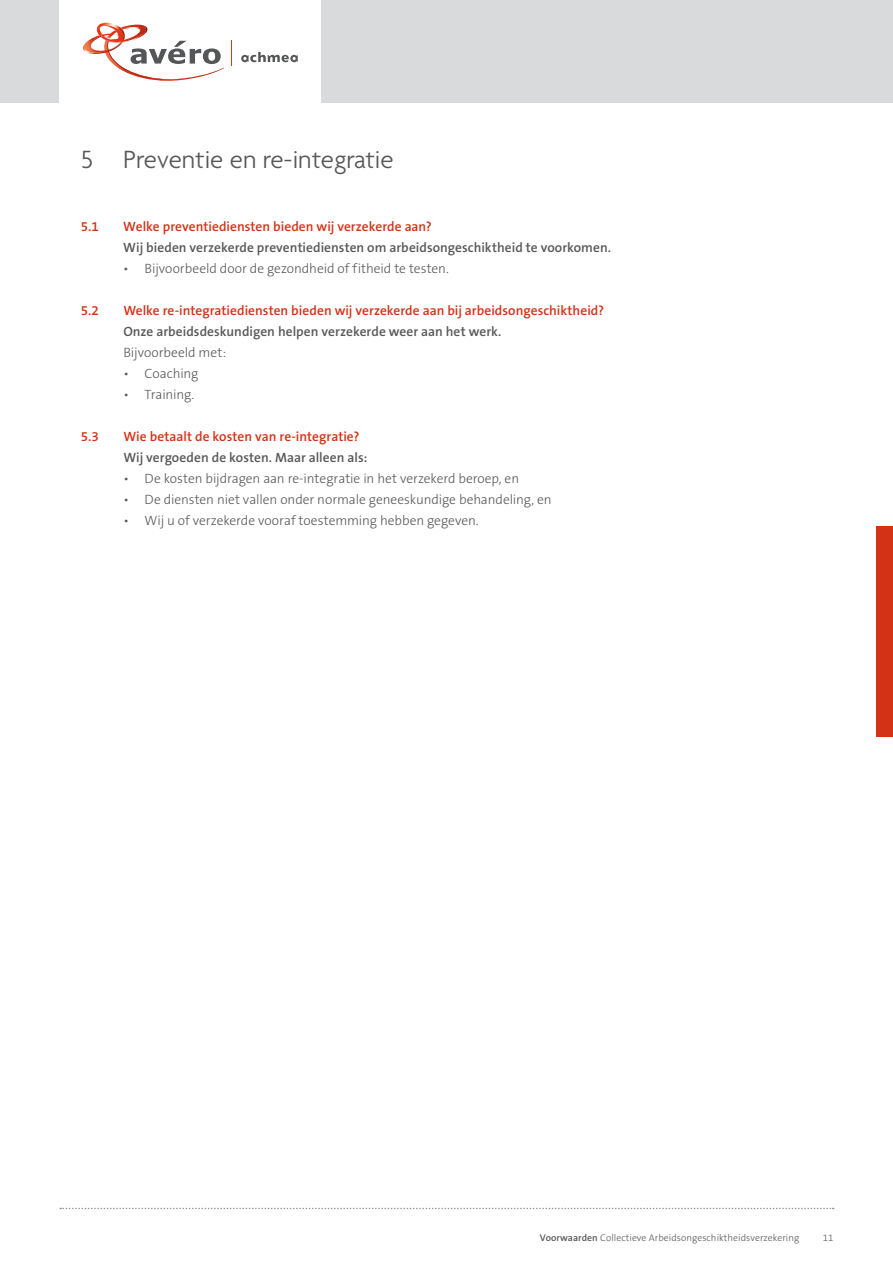
<style>
.page{position:relative;width:893px;height:1263px;background:#fff}
.page>*{position:absolute;margin:0;border:0;box-sizing:border-box;transform-origin:0 0}
.t1{font:300 27px "Agenda";color:#58585a}
.t2{font:300 13.5px "The Sans B3";letter-spacing:-.005em;color:#58585a}
.t3{font:600 13.5px "The Sans B6";color:#d43217}
.t4{font:600 13.5px "The Sans B6";letter-spacing:.005em;color:#58585a}
.t5{font:300 9.75px "The Sans B3";letter-spacing:.005em;color:#58585a}
.s1{font-family:"The Sans B6";font-weight:600}
</style>
<div class="page">
<div style="left:0;top:0;width:893px;height:103px;background:#d9dadb"></div>
<div style="left:60px;top:0;width:261px;height:103px;background:#fff"></div>
<svg style="left:241px;top:52px;width:57px;height:10px"></svg>
<svg style="left:83px;top:22px;width:141px;height:59px"></svg>
<svg style="left:231px;top:41px;width:1px;height:25px"></svg>
<svg style="left:60px;top:1208px;width:774px;height:1px"></svg>
<div style="left:876px;top:526px;width:17px;height:211px;background:#d43217"></div>
<h1 class="t1" style="left:81px;top:145px;width:314px">5 Preventie en re-integratie</h1>
<p class="t3" style="left:81px;top:219px;width:20px">5.1</p>
<p class="t3" style="left:123px;top:219px;width:310px">Welke preventiediensten bieden wij verzekerde aan?</p>
<p class="t4" style="left:123px;top:240px;width:489px">Wij bieden verzekerde preventiediensten om arbeidsongeschiktheid te voorkomen.</p>
<p class="t2" style="left:123px;top:262px;width:327px">• Bijvoorbeeld door de gezondheid of fitheid te testen.</p>
<p class="t3" style="left:81px;top:303px;width:20px">5.2</p>
<p class="t3" style="left:123px;top:303px;width:482px">Welke re-integratiediensten bieden wij verzekerde aan bij arbeidsongeschiktheid?</p>
<p class="t4" style="left:123px;top:324px;width:380px">Onze arbeidsdeskundigen helpen verzekerde weer aan het werk.</p>
<p class="t2" style="left:123px;top:346px;width:104px">Bijvoorbeeld met:</p>
<p class="t2" style="left:123px;top:367px;width:77px">• Coaching</p>
<p class="t2" style="left:123px;top:388px;width:72px">• Training.</p>
<p class="t3" style="left:81px;top:429px;width:20px">5.3</p>
<p class="t3" style="left:123px;top:429px;width:238px">Wie betaalt de kosten van re-integratie?</p>
<p class="t4" style="left:123px;top:450px;width:245px">Wij vergoeden de kosten. Maar alleen als:</p>
<p class="t2" style="left:123px;top:472px;width:397px">• De kosten bijdragen aan re-integratie in het verzekerd beroep, en</p>
<p class="t2" style="left:123px;top:493px;width:430px">• De diensten niet vallen onder normale geneeskundige behandeling, en</p>
<p class="t2" style="left:123px;top:514px;width:357px">• Wij u of verzekerde vooraf toestemming hebben gegeven.</p>
<p class="t5" style="left:540px;top:1233px;width:261px"><span class="s1">Voorwaarden</span> Collectieve Arbeidsongeschiktheidsverzekering</p>
<p class="t5" style="left:823px;top:1233px;width:12px">11</p>
</div>
